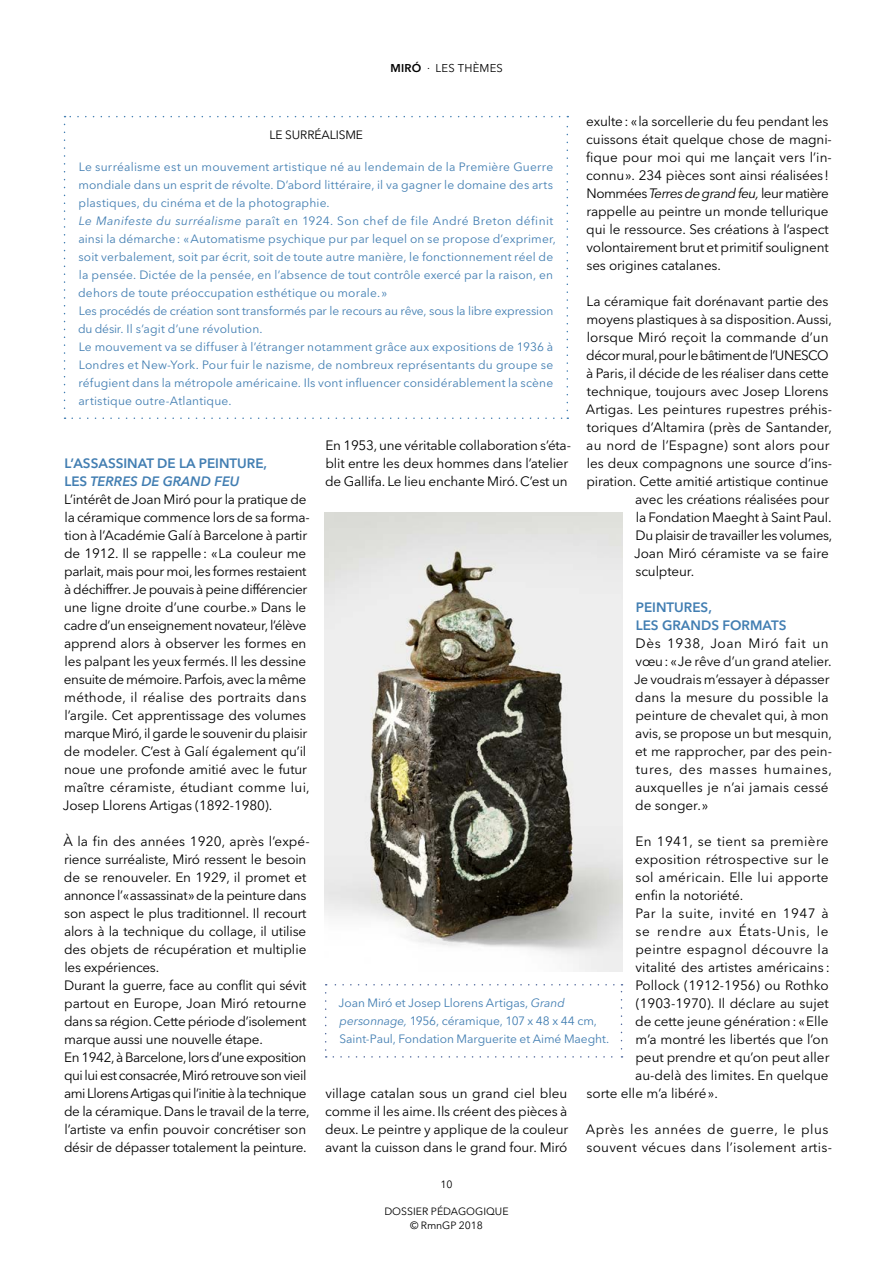
<style>
.page{position:relative;width:893px;height:1263px;background:#fff}
.page>*{position:absolute;margin:0;border:0;box-sizing:border-box;transform-origin:0 0}
.t1{font:13.5px/18px "Avenir Next LT Pro";letter-spacing:-.01em;color:#000}
.t2{font:13.5px/18px "Avenir Next LT Pro";letter-spacing:.02em;color:#000}
.t3{font:13.5px "Avenir Next LT Pro";letter-spacing:.025em;color:#000}
.t4{font:13.5px "Avenir Next LT Pro";letter-spacing:-.04em;color:#000}
.t5{font:13.5px "Avenir Next LT Pro";letter-spacing:.01em;color:#000}
.t6{font:13.5px "Avenir Next LT Pro";letter-spacing:.015em;color:#000}
.t7{font:600 13.5px/18px "Avenir Next LT Pro";color:#427eb2}
.t8{font:13.5px "Avenir Next LT Pro";letter-spacing:.035em;color:#000}
.t9{font:13.5px "Avenir Next LT Pro";letter-spacing:.05em;color:#000}
.t10{font:12px/18px "Avenir Next LT Pro";letter-spacing:.015em;color:#427eb2}
.t11{font:12px/18px "Avenir Next LT Pro";letter-spacing:-.005em;color:#427eb2}
.t12{font:12px "Avenir Next LT Pro";letter-spacing:-.01em;color:#000}
.t13{font:11.25px "Avenir Next LT Pro";letter-spacing:.025em;color:#000}
.t14{font:10.5px/13.5px "Avenir Next LT Pro";color:#000;text-align:center}
.s1{font-weight:600}
.s2{font-style:italic}
.s3{font-weight:600;color:#427eb2}
.s4{font-weight:600;font-style:italic;color:#427eb2}
</style>
<div class="page">
<img style="left:325px;top:512px;width:297px;height:459px">
<svg style="left:325px;top:993px;width:2px;height:64px"></svg>
<svg style="left:333px;top:1056px;width:289px;height:1px"></svg>
<svg style="left:621px;top:984px;width:1px;height:65px"></svg>
<svg style="left:326px;top:984px;width:288px;height:1px"></svg>
<svg style="left:64px;top:124px;width:2px;height:295px"></svg>
<svg style="left:72px;top:417px;width:496px;height:2px"></svg>
<svg style="left:567px;top:116px;width:1px;height:294px"></svg>
<svg style="left:65px;top:116px;width:495px;height:1px"></svg>
<p class="t13" style="left:391px;top:61px;width:114px"><span class="s1">MIRÓ</span> · LES THÈMES</p>
<p class="t1" style="left:586px;top:112px;width:247px">exulte: «la sorcellerie du feu pendant les cuissons était quelque chose de magni&shy;fique pour moi qui me lançait vers l’in&shy;connu». 234 pièces sont ainsi réalisées!<br>N ommées <span class="s2">Terres de grand feu,</span> leur matière rappelle au peintre un monde tellurique qui le ressource. Ses créations à l’aspect volontairement brut et primitif soulignent ses origines catalanes.</p>
<p class="t1" style="left:587px;top:292px;width:243px">La céramique fait dorénavant partie des</p>
<p class="t1" style="left:586px;top:310px;width:247px">moyens plastiques à sa disposition. Aussi,</p>
<p class="t1" style="left:587px;top:328px;width:243px">lorsque Miró reçoit la commande d’un</p>
<p class="t4" style="left:586px;top:347px;width:244px">décor mural, pour le bâtiment de l’UN ESCO</p>
<p class="t1" style="left:586px;top:364px;width:244px">à Paris, il décide de les réaliser dans cette</p>
<p class="t1" style="left:587px;top:382px;width:243px">technique, toujours avec Josep Llorens</p>
<p class="t1" style="left:586px;top:400px;width:248px">Artigas. Les peintures rupestres préhis-</p>
<p class="t1" style="left:587px;top:418px;width:247px">toriques d’Altamira (près de Santander,</p>
<p class="t5" style="left:586px;top:437px;width:245px">au nord de l’Espagne) sont alors pour</p>
<p class="t1" style="left:587px;top:454px;width:247px">les deux compagnons une source d’ins-</p>
<p class="t1" style="left:586px;top:472px;width:244px">piration. Cette amitié artistique continue</p>
<p class="t1" style="left:635px;top:490px;width:196px">avec les créations réalisées pour</p>
<p class="t1" style="left:636px;top:508px;width:197px">la Fondation Maeght à Saint Paul.</p>
<p class="t1" style="left:635px;top:526px;width:198px">Du plaisir de travailler les volumes,</p>
<p class="t1" style="left:634px;top:544px;width:196px">Joan Miró céramiste va se faire</p>
<p class="t1" style="left:635px;top:562px;width:60px">sculpteur.</p>
<p class="t7" style="left:636px;top:598px;width:152px">PEINTURES,<br>LES GRANDS FORMATS</p>
<p class="t1" style="left:634px;top:634px;width:200px">Dès 1938, Joan Miró fait un vœu: «Je rêve d’un grand atelier.<br>Je voudrais m’essayer à dépasser dans la mesure du possible la peinture de chevalet qui, à mon avis, se propose un but mesquin, et me rapprocher, par des pein&shy;tures, des masses humaines, auxquelles je n’ai jamais cessé de songer.»</p>
<p class="t3" style="left:635px;top:833px;width:195px">En 1941, se tient sa première</p>
<p class="t6" style="left:635px;top:851px;width:195px">exposition rétrospective sur le</p>
<p class="t2" style="left:635px;top:868px;width:195px">sol américain. Elle lui apporte</p>
<p class="t1" style="left:635px;top:886px;width:110px">enfin la notoriété.</p>
<p class="t8" style="left:635px;top:905px;width:195px">Par la suite, invité en 1947 à</p>
<p class="t9" style="left:635px;top:923px;width:195px">se rendre aux États-Unis, le</p>
<p class="t3" style="left:635px;top:941px;width:195px">peintre espagnol découvre la</p>
<p class="t1" style="left:636px;top:958px;width:196px">vitalité des artistes américains :</p>
<p class="t1" style="left:635px;top:976px;width:195px">Pollock (1912-1956) ou Rothko</p>
<p class="t1" style="left:636px;top:994px;width:194px">(1903-1970). Il déclare au sujet</p>
<p class="t1" style="left:635px;top:1012px;width:195px">de cette jeune génération: «Elle</p>
<p class="t1" style="left:635px;top:1030px;width:195px">m’a montré les libertés que l’on</p>
<p class="t1" style="left:635px;top:1048px;width:196px">peut prendre et qu’on peut aller</p>
<p class="t1" style="left:635px;top:1066px;width:195px">au-delà des limites. En quelque</p>
<p class="t1" style="left:586px;top:1084px;width:133px">sorte elle m’a libéré».</p>
<p class="t2" style="left:586px;top:1120px;width:248px">Après les années de guerre, le plus souvent vécues dans l’isolement artis-</p>
<p class="t12" style="left:269px;top:128px;width:95px">LE SURRÉALISME</p>
<p class="t10" style="left:78px;top:157px;width:479px">Le surréalisme est un mouvement artistique né au lendemain de la Première Guerre mondiale dans un esprit de révolte. D’abord littéraire, il va gagner le domaine des arts plastiques, du cinéma et de la photographie.<br><span class="s2">Le Manifeste du surréalisme</span> paraît en 1924. Son chef de file André Breton définit ainsi la démarche: «Automatisme psychique pur par lequel on se propose d’exprimer, soit verbalement, soit par écrit, soit de toute autre manière, le fonctionnement réel de la pensée. Dictée de la pensée, en l’absence de tout contrôle exercé par la raison, en dehors de toute préoccupation esthétique ou morale.»<br>Les procédés de création sont transformés par le recours au rêve, sous la libre expression du désir. Il s’agit d’une révolution.<br>Le mouvement va se diffuser à l’étranger notamment grâce aux expositions de 1936 à Londres et N ew-York. Pour fuir le nazisme, de nombreux représentants du groupe se réfugient dans la métropole américaine. Ils vont influencer considérablement la scène artistique outre-Atlantique.</p>
<p class="t1" style="left:325px;top:436px;width:247px">En 1953, une véritable collaboration s’éta&shy;blit entre les deux hommes dans l’atelier de Gallifa. Le lieu enchante Miró. C’est un</p>
<p class="t1" style="left:63px;top:454px;width:249px"><span class="s3">L’ASSASSINAT DE LA PEINTURE,<br>LES</span> <span class="s4">TERRES DE GRAND FEU<br></span>L’intérêt de Joan Miró pour la pratique de la céramique commence lors de sa forma&shy;tion à l’Académie Galí à Barcelone à partir de 1912. Il se rappelle: «La couleur me parlait, mais pour moi, les formes restaient à déchiffrer. Je pouvais à peine différencier une ligne droite d’une courbe.» Dans le cadre d’un enseignement novateur, l’élève apprend alors à observer les formes en les palpant les yeux fermés. Il les dessine ensuite de mémoire. Parfois, avec la même méthode, il réalise des portraits dans l’argile. Cet apprentissage des volumes marque Miró, il garde le souvenir du plaisir de modeler. C’est à Galí également qu’il noue une profonde amitié avec le futur maître céramiste, étudiant comme lui, Josep Llorens Artigas (1892-1980).</p>
<p class="t1" style="left:63px;top:832px;width:248px">À la fin des années 1920, après l’expé&shy;rience surréaliste, Miró ressent le besoin de se renouveler. En 1929, il promet et annonce l’«assassinat» de la peinture dans son aspect le plus traditionnel. Il recourt alors à la technique du collage, il utilise des objets de récupération et multiplie les expériences.<br>Durant la guerre, face au conflit qui sévit partout en Europe, Joan Miró retourne dans sa région. Cette période d’isolement marque aussi une nouvelle étape.<br>En 1942, à Barcelone, lors d’une exposition qui lui est consacrée, Miró retrouve son vieil ami Llorens Artigas qui l’initie à la technique de la céramique. Dans le travail de la terre, l’artiste va enfin pouvoir concrétiser son désir de dépasser totalement la peinture.</p>
<p class="t11" style="left:338px;top:994px;width:272px">Joan Miró et Josep Llorens Artigas, <span class="s2">Grand personnage,</span> 1956, céramique, 107 x 48 x 44 cm,<br>Saint-Paul, Fondation Marguerite et Aimé Maeght.</p>
<p class="t1" style="left:325px;top:1084px;width:245px;text-align:justify">village catalan sous un grand ciel bleu comme il les aime. Ils créent des pièces à deux. Le peintre y applique de la couleur avant la cuisson dans le grand four. Miró</p>
<p class="t14" style="left:440px;top:1177px;width:14px">10</p>
<p class="t14" style="left:384px;top:1204px;width:126px">DOSSIER PÉDAGOGIQUE © RmnGP 2018</p>
</div>
